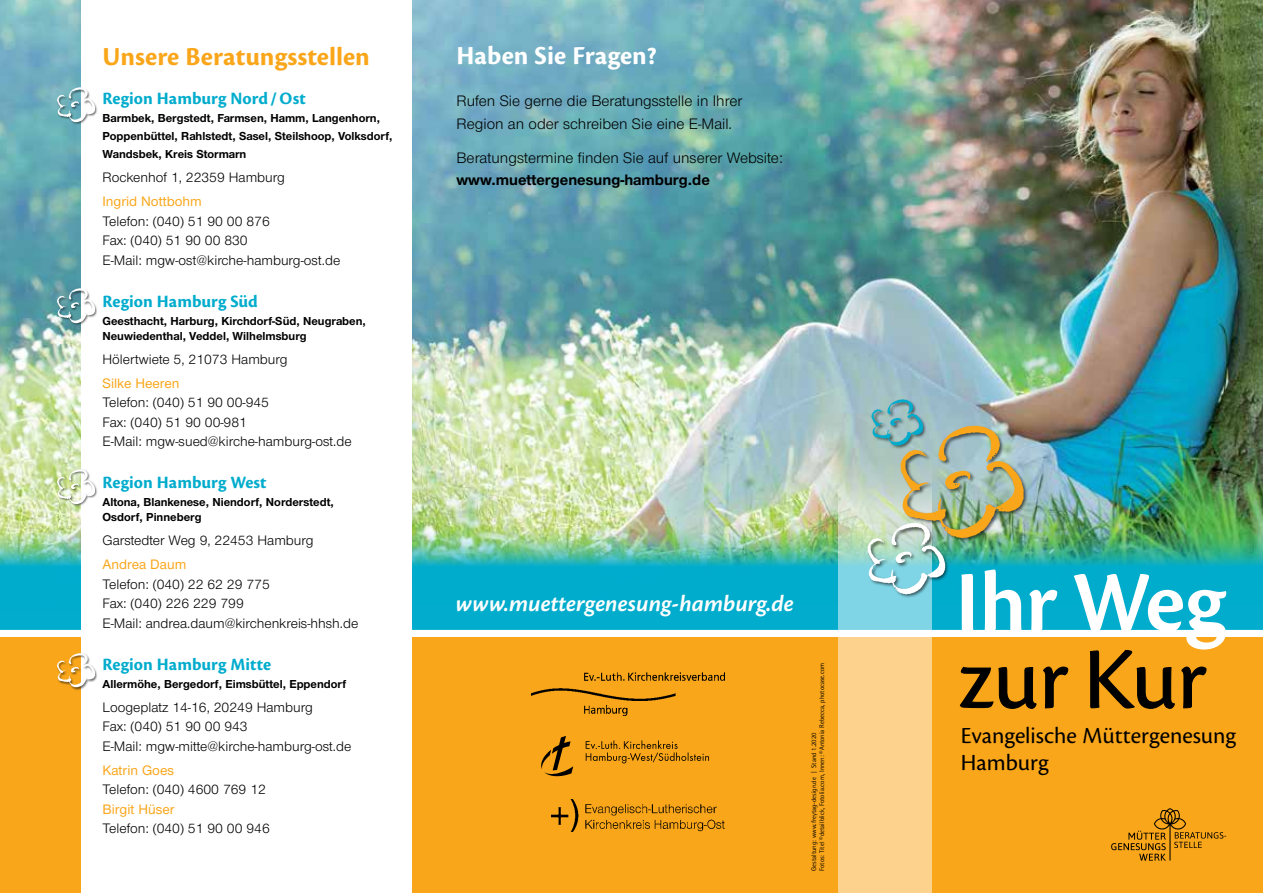
<style>
.page{position:relative;width:1263px;height:893px;background:#fff}
.page>*{position:absolute;margin:0;border:0;box-sizing:border-box;transform-origin:0 0}
.t1{font:700 27px "Cronos Pro";color:#faa61a}
.t2{font:700 27px "Cronos Pro";letter-spacing:.005em;color:#fff}
.t3{font:24px/27px "Cronos Pro";color:#000}
.t4{font:24px "Cronos Pro Semibold Capt It";color:#fff}
.t5{font:700 18px "Cronos Pro";letter-spacing:.005em;color:#00accd}
.t6{font:15.75px/22.5px "Nordelbica";color:#000}
.t7{font:700 15.75px "Nordelbica";color:#000}
.t8{font:14.25px/19.5px "Nordelbica";color:#000}
.t9{font:500 14.25px "Nordelbica";color:#faa61a}
.t10{font:700 12px/18px "Nordelbica";color:#000}
.t11{font:6.75px/8.1px "Rotis Sans Serif";color:#000}
</style>
<div class="page">
<img style="left:412px;top:0;width:851px;height:524px">
<img style="left:412px;top:524px;width:851px;height:105px">
<div style="left:412px;top:637px;width:851px;height:256px;background:#faa61a"></div>
<svg style="left:838px;top:447px;width:93px;height:446px;background:#e7d39e"></svg>
<div style="left:867px;top:399px;width:161px;height:199px;background:#000;opacity:.6"></div>
<img style="left:859px;top:517px;width:91px;height:80px">
<img style="left:888px;top:416px;width:145px;height:127px">
<img style="left:867px;top:396px;width:59px;height:52px">
<svg style="left:959px;top:570px;width:267px;height:139px"></svg>
<img style="left:0;top:0;width:81px;height:524px">
<img style="left:0;top:524px;width:81px;height:105px">
<div style="left:0;top:637px;width:81px;height:256px;background:#faa61a"></div>
<img style="left:531px;top:672px;width:193px;height:43px">
<div style="left:57px;top:88px;width:41px;height:37px;background:#000;opacity:.6"></div>
<img style="left:53px;top:85px;width:44px;height:38px">
<div style="left:57px;top:289px;width:41px;height:37px;background:#000;opacity:.6"></div>
<img style="left:53px;top:286px;width:44px;height:38px">
<div style="left:57px;top:469px;width:41px;height:37px;background:#000;opacity:.6"></div>
<img style="left:53px;top:466px;width:44px;height:39px">
<div style="left:57px;top:653px;width:41px;height:37px;background:#000;opacity:.6"></div>
<img style="left:57px;top:653px;width:40px;height:36px">
<img style="left:551px;top:800px;width:174px;height:32px">
<svg style="left:541px;top:736px;width:32px;height:41px"></svg>
<svg style="left:586px;top:740px;width:123px;height:23px"></svg>
<svg style="left:1111px;top:808px;width:115px;height:53px"></svg>
<h1 class="t1" style="left:102px;top:41px;width:269px">Unsere Beratungsstellen</h1>
<p class="t5" style="left:102px;top:88px;width:205px">Region Hamburg Nord/Ost</p>
<p class="t10" style="left:102px;top:109px;width:292px">Barmbek, Bergstedt, Farmsen, Hamm, Langenhorn,<br>Poppenbüttel, Rahlstedt, Sasel, Steilshoop, Volksdorf,<br>Wandsbek, Kreis Stormarn</p>
<p class="t8" style="left:102px;top:168px;width:184px">Rockenhof 1, 22359 Hamburg</p>
<p class="t9" style="left:102px;top:193px;width:101px">Ingrid Nottbohm</p>
<p class="t8" style="left:102px;top:211px;width:239px">Telefon: (040) 51 90 00 876<br>Fax: (040) 51 90 00 830<br>E-Mail: mgw-ost@kirche-hamburg-ost.de</p>
<p class="t5" style="left:102px;top:291px;width:157px">Region Hamburg Süd</p>
<p class="t10" style="left:102px;top:313px;width:265px;line-height:15px">Geesthacht, Harburg, Kirchdorf-Süd, Neugraben,<br>Neuwiedenthal, Veddel, Wilhelmsburg</p>
<p class="t8" style="left:102px;top:349px;width:187px">Hölertwiete 5, 21073 Hamburg</p>
<p class="t9" style="left:102px;top:374px;width:78px">Silke Heeren</p>
<p class="t8" style="left:102px;top:393px;width:251px">Telefon: (040) 51 90 00-945<br>Fax: (040) 51 90 00-981<br>E-Mail: mgw-sued@kirche-hamburg-ost.de</p>
<p class="t5" style="left:102px;top:472px;width:166px">Region Hamburg West</p>
<p class="t10" style="left:102px;top:495px;width:233px;line-height:15px">Altona, Blankenese, Niendorf, Norderstedt,<br>Osdorf, Pinneberg</p>
<p class="t8" style="left:102px;top:531px;width:213px">Garstedter Weg 9, 22453 Hamburg</p>
<p class="t9" style="left:102px;top:556px;width:85px">Andrea Daum</p>
<p class="t8" style="left:102px;top:574px;width:257px">Telefon: (040) 22 62 29 775<br>Fax: (040) 226 229 799<br>E-Mail: andrea.daum@kirchenkreis-hhsh.de</p>
<p class="t5" style="left:102px;top:654px;width:170px">Region Hamburg Mitte</p>
<p class="t10" style="left:102px;top:675px;width:245px">Allermöhe, Bergedorf, Eimsbüttel, Eppendorf</p>
<p class="t8" style="left:102px;top:697px;width:250px">Loogeplatz 14-16, 20249 Hamburg<br>Fax: (040) 51 90 00 943<br>E-Mail: mgw-mitte@kirche-hamburg-ost.de</p>
<p class="t9" style="left:102px;top:761px;width:73px">Katrin Goes</p>
<p class="t8" style="left:102px;top:780px;width:165px">Telefon: (040) 4600 769 12</p>
<p class="t9" style="left:102px;top:800px;width:73px">Birgit Hüser</p>
<p class="t8" style="left:102px;top:819px;width:169px">Telefon: (040) 51 90 00 946</p>
<h1 class="t2" style="left:456px;top:41px;width:202px">Haben Sie Fragen?</h1>
<p class="t6" style="left:456px;top:90px;width:287px">Rufen Sie gerne die Beratungsstelle in Ihrer<br>Region an oder schreiben Sie eine E-Mail.</p>
<p class="t6" style="left:456px;top:146px;width:328px">Beratungstermine finden Sie auf unserer Website:</p>
<p class="t7" style="left:456px;top:171px;width:255px">www.muettergenesung-hamburg.de</p>
<h2 class="t4" style="left:456px;top:590px;width:340px">www.muettergenesung-hamburg.de</h2>
<p class="t11" style="left:810px;top:871px;width:209px;rotate:-90deg">Gestaltung: www.freytag-design.de | Stand 1.2020<br>Fotos: Titel ©detailblick, Fotolia.com, Innen: ©Antonia Rebecca, photocase.com</p>
<h2 class="t3" style="left:961px;top:722px;width:277px">Evangelische Müttergenesung<br>Hamburg</h2>
</div>
